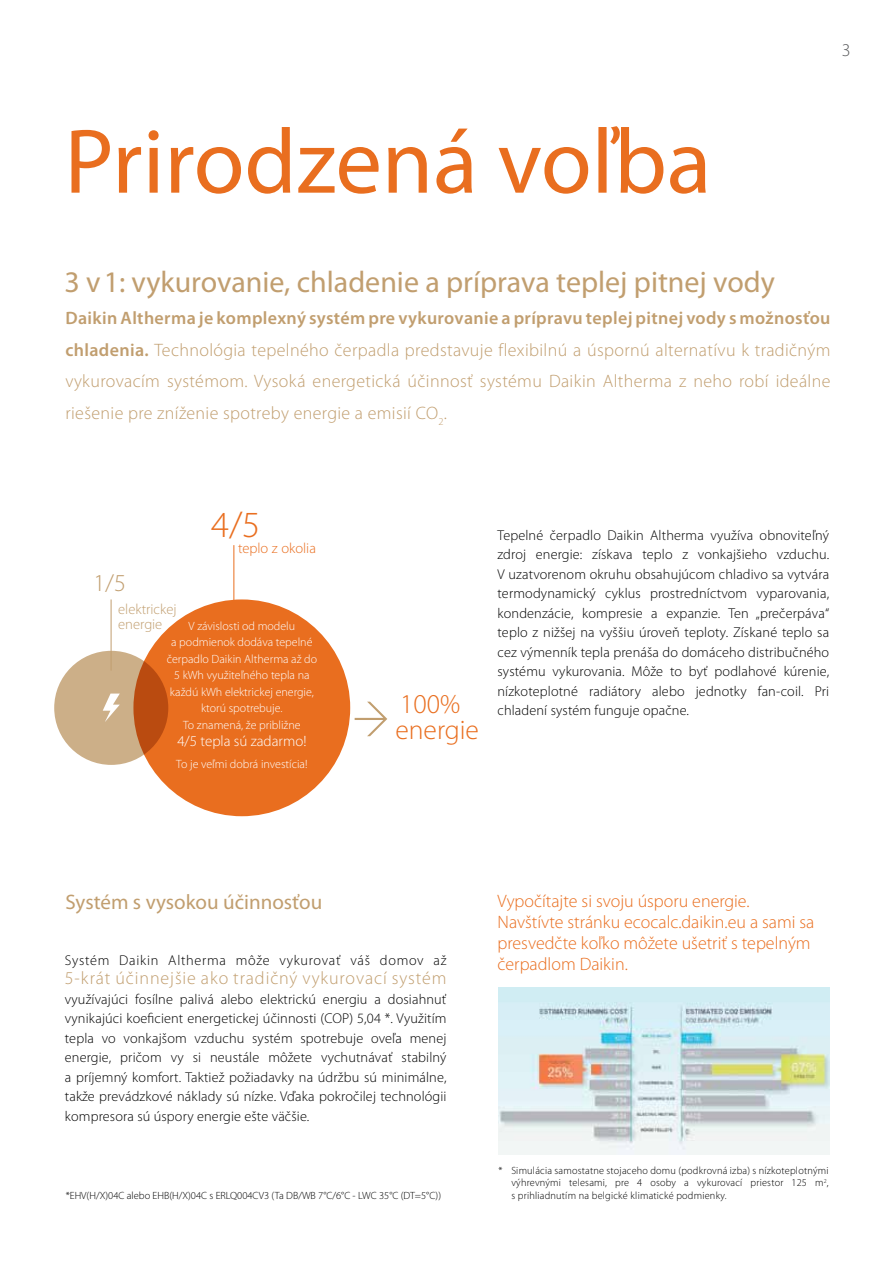
<style>
.page{position:relative;width:893px;height:1263px;background:#fff}
.page>*{position:absolute;margin:0;border:0;box-sizing:border-box;transform-origin:0 0}
.t1{font:92.4px "Myriad Pro";color:#e96e1f}
.t2{font:300 37.05px "Myriad Pro";color:#e96e1f}
.t3{font:30px "Myriad Pro";color:#c19e6f}
.t4{font:300 27.6px "Myriad Pro";color:#e96e1f}
.t5{font:300 27.3px "Myriad Pro";color:#e96e1f}
.t6{font:300 24.3px "Myriad Pro";color:#c19e6f}
.t7{font:21px "Myriad Pro";color:#c19e6f}
.t8{font:300 18px/31.5px "Myriad Pro";letter-spacing:.02em;color:#c19e6f;text-align:justify}
.t9{font:300 18px/21px "Myriad Pro";color:#e96e1f}
.t10{font:300 18px "Myriad Pro";letter-spacing:.05em;color:#c19e6f}
.t11{font:300 18px "Myriad Pro";color:#5a5b5d}
.t12{font:300 15px "Myriad Pro";color:#fff}
.t13{font:300 14.55px/15px "Myriad Pro";color:#c19e6f}
.t14{font:300 14.55px "Myriad Pro";color:#e96e1f}
.t15{font:300 14.25px/19.5px "Myriad Pro";letter-spacing:.01em;color:#000;text-align:justify}
.t16{font:300 14.25px "Myriad Pro";letter-spacing:.05em;color:#000}
.t17{font:300 12px/16.5px "Myriad Pro";color:#fff;text-align:center}
.t18{font:300 10.5px/12.6px "Myriad Pro";letter-spacing:.02em;color:#000;text-align:justify}
.t19{font:300 10.5px "Myriad Pro";color:#000}
.s1{font-weight:600}
</style>
<div class="page">
<div style="left:133px;top:599px;width:217px;height:217px;background:#e96e1f;border-radius:50%"></div>
<svg style="left:54px;top:651px;width:114px;height:114px;background:#c8986c"></svg>
<svg style="left:103px;top:693px;width:17px;height:29px"></svg>
<hr style="left:111px;top:599px;width:1px;height:72px;background:#c19e6f">
<hr style="left:234px;top:545px;width:1px;height:73px;background:#e96e1f">
<svg style="left:355px;top:702px;width:32px;height:34px"></svg>
<img style="left:498px;top:987px;width:331px;height:167px">
<h1 class="t1" style="left:64px;top:105px;width:648px">Prirodzená voľba</h1>
<p class="t11" style="left:842px;top:40px;width:10px">3</p>
<h3 class="t3" style="left:64px;top:264px;width:712px">3 v1: vykurovanie, chladenie a príprava teplej pitnej vody</h3>
<p class="t8" style="left:65px;top:303px;width:767px"><span class="s1">Daikin Altherma je komplexný systém pre vykurovanie a prípravu teplej pitnej vody s možnosťou chladenia.</span> Technológia tepelného čerpadla predstavuje flexibilnú a úspornú alternatívu k tradičným vykurovacím systémom. Vysoká energetická účinnosť systému Daikin Altherma z neho robí ideálne riešenie pre zníženie spotreby energie a emisií CO<sub>2</sub>.</p>
<h2 class="t2" style="left:211px;top:505px;width:51px">4/5</h2>
<h3 class="t6" style="left:94px;top:569px;width:34px">1/5</h3>
<p class="t14" style="left:238px;top:540px;width:79px">teplo z okolia</p>
<p class="t13" style="left:118px;top:602px;width:60px">elektrickej energie</p>
<p class="t17" style="left:167px;top:618px;width:152px">V závislosti od modelu<br>a podmienok dodáva tepelné čerpadlo Daikin Altherma až do<br>5 kWh využiteľného tepla na každú kWh elektrickej energie, ktorú spotrebuje.<br>To znamená, že približne</p>
<p class="t12" style="left:177px;top:732px;width:131px">4/5 tepla sú zadarmo!</p>
<p class="t17" style="left:176px;top:756px;width:133px">To je veľmi dobrá investícia!</p>
<h3 class="t5" style="left:400px;top:689px;width:62px">100%</h3>
<h3 class="t4" style="left:395px;top:714px;width:85px">energie</h3>
<p class="t15" style="left:497px;top:525px;width:333px">Tepelné čerpadlo Daikin Altherma využíva obnoviteľný zdroj energie: získava teplo z vonkajšieho vzduchu.<br>V uzatvorenom okruhu obsahujúcom chladivo sa vytvára termodynamický cyklus prostredníctvom vyparovania, kondenzácie, kompresie a expanzie. Ten „prečerpáva“ teplo z nižšej na vyššiu úroveň teploty. Získané teplo sa cez výmenník tepla prenáša do domáceho distribučného systému vykurovania. Môže to byť podlahové kúrenie, nízkoteplotné radiátory alebo jednotky fan-coil. Pri chladení systém funguje opačne.</p>
<h3 class="t7" style="left:65px;top:889px;width:258px">Systém s vysokou účinnosťou</h3>
<p class="t9" style="left:497px;top:890px;width:318px">Vypočítajte si svoju úsporu energie.<br>Navštívte stránku ecocalc.daikin.eu a sami sa presvedčte koľko môžete ušetriť s tepelným čerpadlom Daikin.</p>
<p class="t16" style="left:65px;top:952px;width:383px">Systém Daikin Altherma môže vykurovať váš domov až</p>
<p class="t10" style="left:65px;top:968px;width:383px">5-krát účinnejšie ako tradičný vykurovací systém</p>
<p class="t15" style="left:65px;top:989px;width:383px">využívajúci fosílne palivá alebo elektrickú energiu a dosiahnuť vynikajúci koeficient energetickej účinnosti (COP) 5,04 *. Využitím tepla vo vonkajšom vzduchu systém spotrebuje oveľa menej energie, pričom vy si neustále môžete vychutnávať stabilný a príjemný komfort. Taktiež požiadavky na údržbu sú minimálne, takže prevádzkové náklady sú nízke. Vďaka pokročilej technológii kompresora sú úspory energie ešte väčšie.</p>
<p class="t19" style="left:66px;top:1190px;width:377px">*EHV(H/X)04C alebo EHB(H/X)04C s ERLQ004CV3 (Ta DB/WB 7°C/6°C - LWC 35°C (DT=5°C))</p>
<p class="t18" style="left:511px;top:1164px;width:319px;text-indent:-13px">* Simulácia samostatne stojaceho domu (podkrovná izba) s nízkoteplotnými výhrevnými telesami, pre 4 osoby a vykurovací priestor 125 m<sup>2</sup>, s prihliadnutím na belgické klimatické podmienky.</p>
</div>
